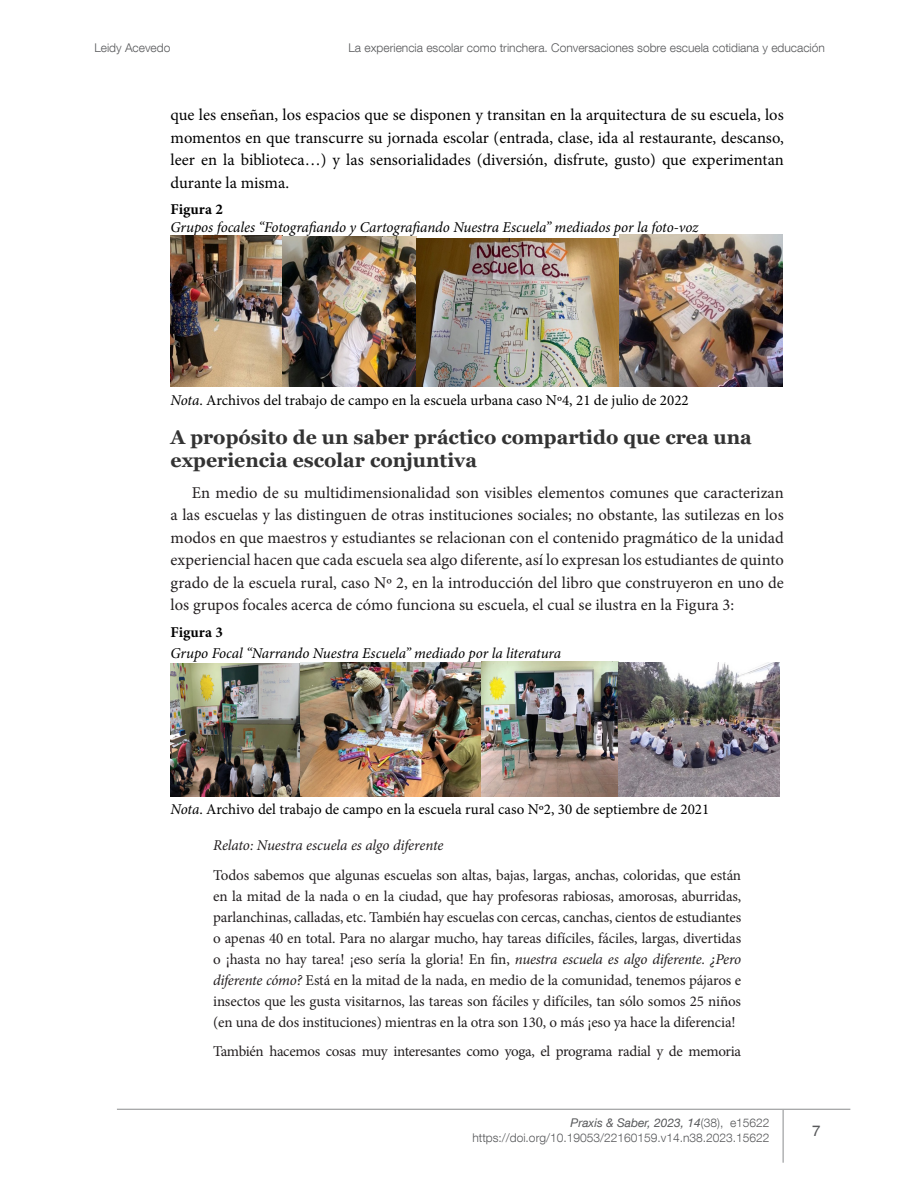
<style>
.page{position:relative;width:918px;height:1188px;background:#fff}
.page>*{position:absolute;margin:0;border:0;box-sizing:border-box;transform-origin:0 0}
.Título_primer_nivel{font:700 19.5px/22.5px "Georgia";color:#333}
.Texto_corrido{font:16.5px/22.5px "Minion Pro";color:#231f20;text-align:justify}
.Texto_corrido-2{font:16.5px/22.5px "Minion Pro";color:#000;text-align:justify}
.cita_tex{font:15px/21px "Minion Pro";letter-spacing:-.02em;color:#231f20;text-align:justify}
.t1{font:italic 15px/18px "Minion Pro";letter-spacing:-.01em;color:#000}
.t2{font:15px "Minion Pro";color:#000}
.cita_tex-2{font:italic 15px "Minion Pro";letter-spacing:-.01em;color:#231f20}
.t3{font:15px "Helvetica World";color:#57585a}
.t4{font:300 12px/14.4px "Helvetica Neue LT Com";color:#57585a;text-align:right}
.s1{font-weight:700;font-style:normal}
.s2{font-style:italic}
.s3{font-weight:400;font-style:italic}
</style>
<div class="page">
<hr style="left:117px;top:1109px;width:733px;height:1px;background:#6c6d70">
<hr style="left:783px;top:1110px;width:1px;height:53px;background:#6c6d70">
<img style="left:171px;top:236px;width:246px;height:151px">
<img style="left:417px;top:238px;width:203px;height:149px">
<img style="left:620px;top:235px;width:163px;height:152px">
<img style="left:171px;top:661px;width:608px;height:135px">
<p class="t4" style="left:94px;top:40px;width:78px">Leidy Acevedo</p>
<p class="t4" style="left:349px;top:40px;width:478px">La experiencia escolar como trinchera. Conversaciones sobre escuela cotidiana y educación</p>
<p class="Texto_corrido-2" style="left:171px;top:104px;width:615px">que les enseñan, los espacios que se disponen y transitan en la arquitectura de su escuela, los momentos en que transcurre su jornada escolar (entrada, clase, ida al restaurante, descanso, leer en la biblioteca…) y las sensorialidades (diversión, disfrute, gusto) que experimentan durante la misma.</p>
<p class="t1" style="left:171px;top:200px;width:529px"><span class="s1">Figura 2<br></span>Grupos focales “Fotografiando y Cartografiando Nuestra Escuela” mediados por la foto-voz</p>
<p class="t2" style="left:171px;top:390px;width:520px"><span class="s2">Nota</span>. Archivos del trabajo de campo en la escuela urbana caso Nº4, 21 de julio de 2022</p>
<p class="Título_primer_nivel" style="left:171px;top:426px;width:583px">A propósito de un saber práctico compartido que crea una experiencia escolar conjuntiva</p>
<p class="Texto_corrido" style="left:171px;top:481px;width:615px;text-indent:21px">En medio de su multidimensionalidad son visibles elementos comunes que caracterizan a las escuelas y las distinguen de otras instituciones sociales; no obstante, las sutilezas en los modos en que maestros y estudiantes se relacionan con el contenido pragmático de la unidad experiencial hacen que cada escuela sea algo diferente, así lo expresan los estudiantes de quinto grado de la escuela rural, caso Nº 2, en la introducción del libro que construyeron en uno de los grupos focales acerca de cómo funciona su escuela, el cual se ilustra en la Figura 3:</p>
<p class="t1" style="left:171px;top:621px;width:392px;line-height:21.6px"><span class="s1">Figura 3<br></span>Grupo Focal “Narrando Nuestra Escuela” mediado por la literatura</p>
<p class="t2" style="left:171px;top:799px;width:540px"><span class="s2">Nota</span>. Archivo del trabajo de campo en la escuela rural caso Nº2, 30 de septiembre de 2021</p>
<p class="cita_tex-2" style="left:213px;top:835px;width:232px">Relato: Nuestra escuela es algo diferente</p>
<p class="cita_tex" style="left:213px;top:865px;width:530px">Todos sabemos que algunas escuelas son altas, bajas, largas, anchas, coloridas, que están en la mitad de la nada o en la ciudad, que hay profesoras rabiosas, amorosas, aburridas, parlanchinas, calladas, etc. También hay escuelas con cercas, canchas, cientos de estudiantes o apenas 40 en total. Para no alargar mucho, hay tareas difíciles, fáciles, largas, divertidas o ¡hasta no hay tarea! ¡eso sería la gloria! En fin, <span class="s2">nuestra escuela es algo diferente. ¿Pero diferente cómo?</span> Está en la mitad de la nada, en medio de la comunidad, tenemos pájaros e insectos que les gusta visitarnos, las tareas son fáciles y difíciles, tan sólo somos 25 niños (en una de dos instituciones) mientras en la otra son 130, o más ¡eso ya hace la diferencia!</p>
<p class="cita_tex" style="left:213px;top:1041px;width:530px">También hacemos cosas muy interesantes como yoga, el programa radial y de memoria</p>
<p class="t4" style="left:472px;top:1115px;width:299px"><span class="s3">Praxis &amp; Saber, 2023, 14</span>(38), e15622 https://doi.org/10.19053/22160159.v14.n38.2023.15622</p>
<p class="t3" style="left:812px;top:1122px;width:10px">7</p>
</div>
